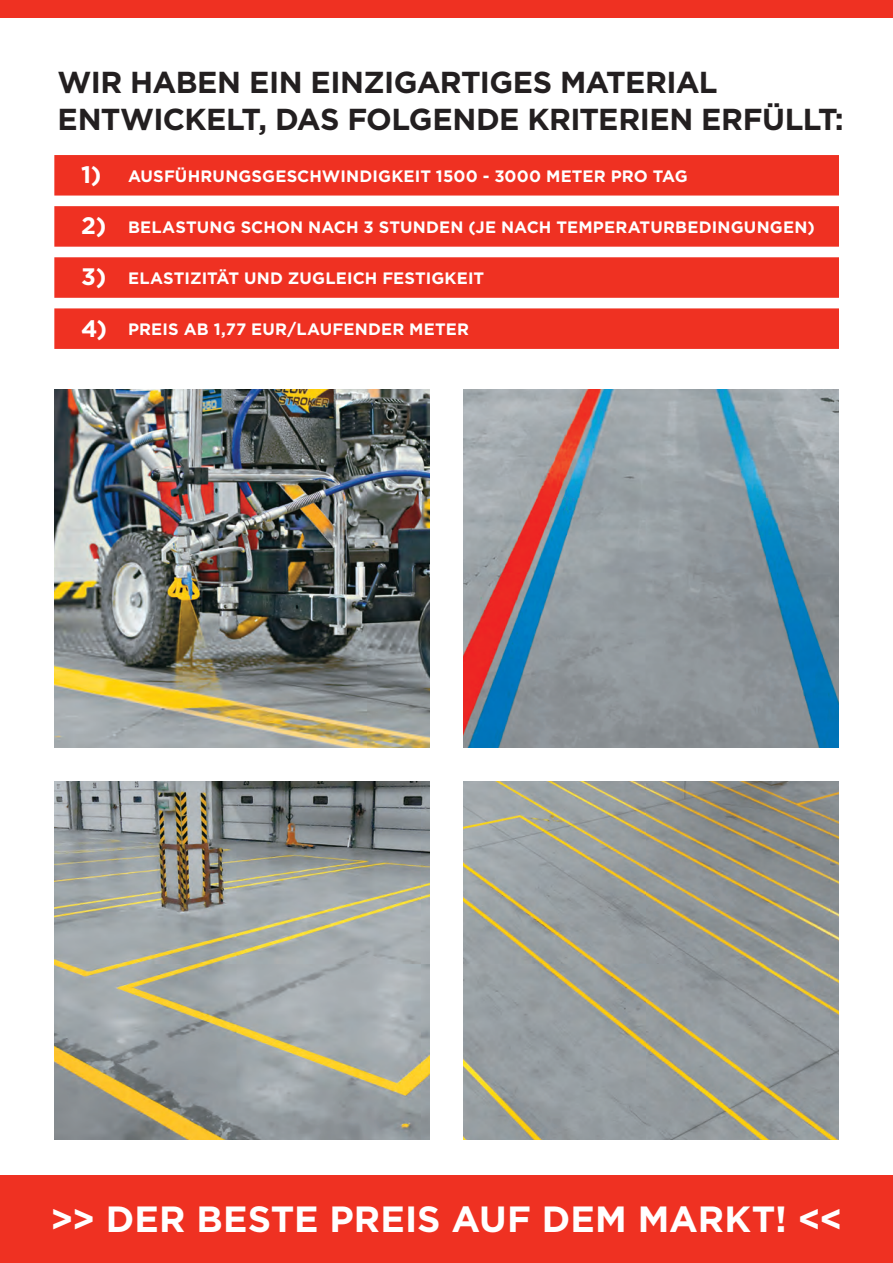
<style>
.page{position:relative;width:893px;height:1263px;background:#fff}
.page>*{position:absolute;margin:0;border:0;box-sizing:border-box;transform-origin:0 0}
.t1{font:700 36.45px "Gotham";color:#fff}
.t2{font:700 30.3px/36.3px "Gotham";letter-spacing:-.02em;color:#231f20}
.t3{font:700 16.5px "Gotham";letter-spacing:.01em;color:#fff}
.s1{font-size:23.85px}
</style>
<div class="page">
<div style="left:54px;top:155px;width:785px;height:41px;background:#ef3122"></div>
<div style="left:54px;top:206px;width:785px;height:41px;background:#ef3122"></div>
<div style="left:54px;top:257px;width:785px;height:41px;background:#ef3122"></div>
<div style="left:54px;top:308px;width:785px;height:41px;background:#ef3122"></div>
<div style="left:0;top:0;width:893px;height:17px;background:#ef3122"></div>
<img style="left:54px;top:390px;width:375px;height:358px">
<img style="left:464px;top:390px;width:375px;height:358px">
<img style="left:464px;top:782px;width:375px;height:358px">
<img style="left:54px;top:782px;width:375px;height:358px">
<div style="left:0;top:1176px;width:893px;height:87px;background:#ef3122"></div>
<h2 class="t2" style="left:58px;top:64px;width:788px">WIR HABEN EIN EINZIGARTIGES MATERIAL<br>ENTWICKELT, DAS FOLGENDE KRITERIEN ERFÜLLT:</h2>
<p class="t3" style="left:81px;top:165px;width:608px"><span class="s1">1)</span> AUSFÜHRUNGSGESCHWINDIGKEIT 1500 - 3000 METER PRO TAG</p>
<p class="t3" style="left:81px;top:216px;width:735px"><span class="s1">2)</span> BELASTUNG SCHON NACH 3 STUNDEN (JE NACH TEMPERATURBEDINGUNGEN)</p>
<p class="t3" style="left:81px;top:267px;width:405px"><span class="s1">3)</span> ELASTIZITÄT UND ZUGLEICH FESTIGKEIT</p>
<p class="t3" style="left:81px;top:318px;width:389px"><span class="s1">4)</span> PREIS AB 1,77 EUR/LAUFENDER METER</p>
<h1 class="t1" style="left:50px;top:1195px;width:794px">&gt;&gt; DER BESTE PREIS AUF DEM MARKT! &lt;&lt;</h1>
</div>
